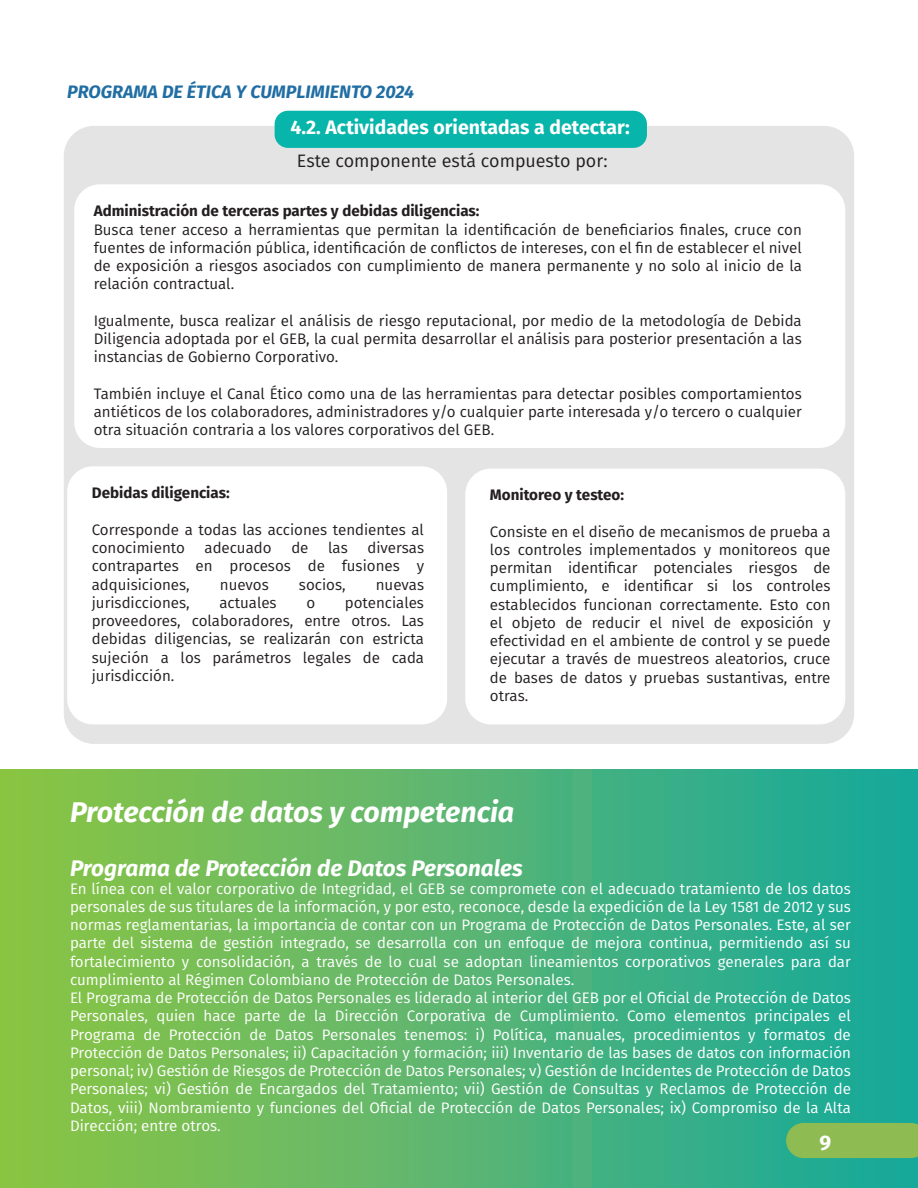
<style>
.page{position:relative;width:918px;height:1188px;background:#fff}
.page>*{position:absolute;margin:0;border:0;box-sizing:border-box;transform-origin:0 0}
.t1{font:italic 700 28.5px "Fira Sans";color:#fff}
.t2{font:italic 700 22.5px "Fira Sans";color:#fff}
.t3{font:700 21px "Fira Sans";color:#fff}
.t4{font:700 19.5px "Fira Sans";color:#fff}
.t5{font:italic 700 18px "Fira Sans";color:#206ea3}
.t6{font:18px "Fira Sans";color:#231f20}
.t7{font:15.15px/18.3px "Fira Sans";color:#231f20;text-align:justify}
.t8{font:15.15px/18.3px "Fira Sans";color:#fff}
.t9{font:700 15.15px "Fira Sans";color:#231f20}
</style>
<div class="page">
<div style="left:0;top:769px;width:918px;height:419px;background:linear-gradient(to right,#93c543,#18a79f)"></div>
<div style="left:786px;top:1123px;width:132px;height:35px;background:#8ebc53"></div>
<div style="left:64px;top:126px;width:790px;height:618px;background:#e3e4e3;border-radius:30px"></div>
<div style="left:275px;top:111px;width:372px;height:37px;background:#08b5ab;border-radius:13px"></div>
<div style="left:74px;top:184px;width:771px;height:264px;background:#fff;border-radius:26px"></div>
<div style="left:67px;top:466px;width:380px;height:258px;background:#fff;border-radius:26px"></div>
<div style="left:465px;top:469px;width:380px;height:255px;background:#fff;border-radius:26px"></div>
<p class="t5" style="left:67px;top:76px;width:349px">PROGRAMA DE ÉTICA Y CUMPLIMIENTO 2024</p>
<p class="t4" style="left:290px;top:111px;width:341px">4.2. Actividades orientadas a detectar:</p>
<p class="t6" style="left:297px;top:147px;width:312px">Este componente está compuesto por:</p>
<p class="t9" style="left:94px;top:198px;width:387px">Administración de terceras partes y debidas diligencias:</p>
<p class="t7" style="left:94px;top:220px;width:710px">Busca tener acceso a herramientas que permitan la identificación de beneficiarios finales, cruce con fuentes de información pública, identificación de conflictos de intereses, con el fin de establecer el nivel de exposición a riesgos asociados con cumplimiento de manera permanente y no solo al inicio de la relación contractual.</p>
<p class="t7" style="left:94px;top:311px;width:710px">Igualmente, busca realizar el análisis de riesgo reputacional, por medio de la metodología de Debida Diligencia adoptada por el GEB, la cual permita desarrollar el análisis para posterior presentación a las instancias de Gobierno Corporativo.</p>
<p class="t7" style="left:94px;top:384px;width:710px">También incluye el Canal Ético como una de las herramientas para detectar posibles comportamientos antiéticos de los colaboradores, administradores y/o cualquier parte interesada y/o tercero o cualquier otra situación contraria a los valores corporativos del GEB.</p>
<p class="t9" style="left:92px;top:480px;width:140px">Debidas diligencias:</p>
<p class="t7" style="left:92px;top:520px;width:334px">Corresponde a todas las acciones tendientes al conocimiento</p>
<p class="t7" style="left:92px;top:538px;width:334px;text-indent:276px">diversas contrapartes en procesos de fusiones y adquisiciones,</p>
<p class="t7" style="left:205px;top:538px;width:69px">adecuado</p>
<p class="t7" style="left:291px;top:538px;width:19px">de</p>
<p class="t7" style="left:328px;top:538px;width:21px">las</p>
<p class="t7" style="left:220px;top:575px;width:50px">nuevos</p>
<p class="t7" style="left:299px;top:575px;width:48px">socios,</p>
<p class="t7" style="left:376px;top:575px;width:50px">nuevas</p>
<p class="t7" style="left:92px;top:593px;width:99px">jurisdicciones,</p>
<p class="t7" style="left:219px;top:593px;width:59px">actuales</p>
<p class="t7" style="left:306px;top:593px;width:10px">o</p>
<p class="t7" style="left:92px;top:593px;width:334px;text-indent:253px">potenciales proveedores, colaboradores, entre otros. Las debidas diligencias, se realizarán con estricta sujeción a los parámetros legales de cada jurisdicción.</p>
<p class="t9" style="left:490px;top:482px;width:136px">Monitoreo y testeo:</p>
<p class="t7" style="left:490px;top:522px;width:342px">Consiste en el diseño de mecanismos de prueba a los controles implementados y monitoreos que permitan identificar potenciales riesgos de cumplimiento, e identificar si los controles establecidos funcionan correctamente. Esto con el objeto de reducir el nivel de exposición y efectividad en el ambiente de control y se puede ejecutar a través de muestreos aleatorios, cruce de bases de datos y pruebas sustantivas, entre otras.</p>
<h1 class="t1" style="left:70px;top:788px;width:446px">Protección de datos y competencia</h1>
<h2 class="t2" style="left:70px;top:849px;width:454px">Programa de Protección de Datos Personales</h2>
<p class="t8" style="left:70px;top:879px;width:783px">En línea con el valor corporativo de Integridad, el GEB se compromete con el adecuado tratamiento de los datos personales de sus titulares de la información, y por esto, reconoce, desde la expedición de la Ley 1581 de 2012 y sus normas reglamentarias, la importancia de contar con un Programa de Protección de Datos Personales. Este, al ser parte del sistema de gestión integrado, se desarrolla con un enfoque de mejora continua, permitiendo así su fortalecimiento y consolidación, a través de lo cual se adoptan lineamientos corporativos generales para dar cumplimiento al Régimen Colombiano de Protección de Datos Personales.<br>El Programa de Protección de Datos Personales es liderado al interior del GEB por el Oficial de Protección de Datos Personales, quien hace parte de la Dirección Corporativa de Cumplimiento. Como elementos principales el Programa de Protección de Datos Personales tenemos: i) Política, manuales, procedimientos y formatos de Protección de Datos Personales; ii) Capacitación y formación; iii) Inventario de las bases de datos con información personal; iv) Gestión de Riesgos de Protección de Datos Personales; v) Gestión de Incidentes de Protección de Datos Personales; vi) Gestión de Encargados del Tratamiento; vii) Gestión de Consultas y Reclamos de Protección de Datos, viii) Nombramiento y funciones del Oficial de Protección de Datos Personales; ix) Compromiso de la Alta Dirección; entre otros.</p>
<h3 class="t3" style="left:819px;top:1125px;width:13px">9</h3>
</div>
